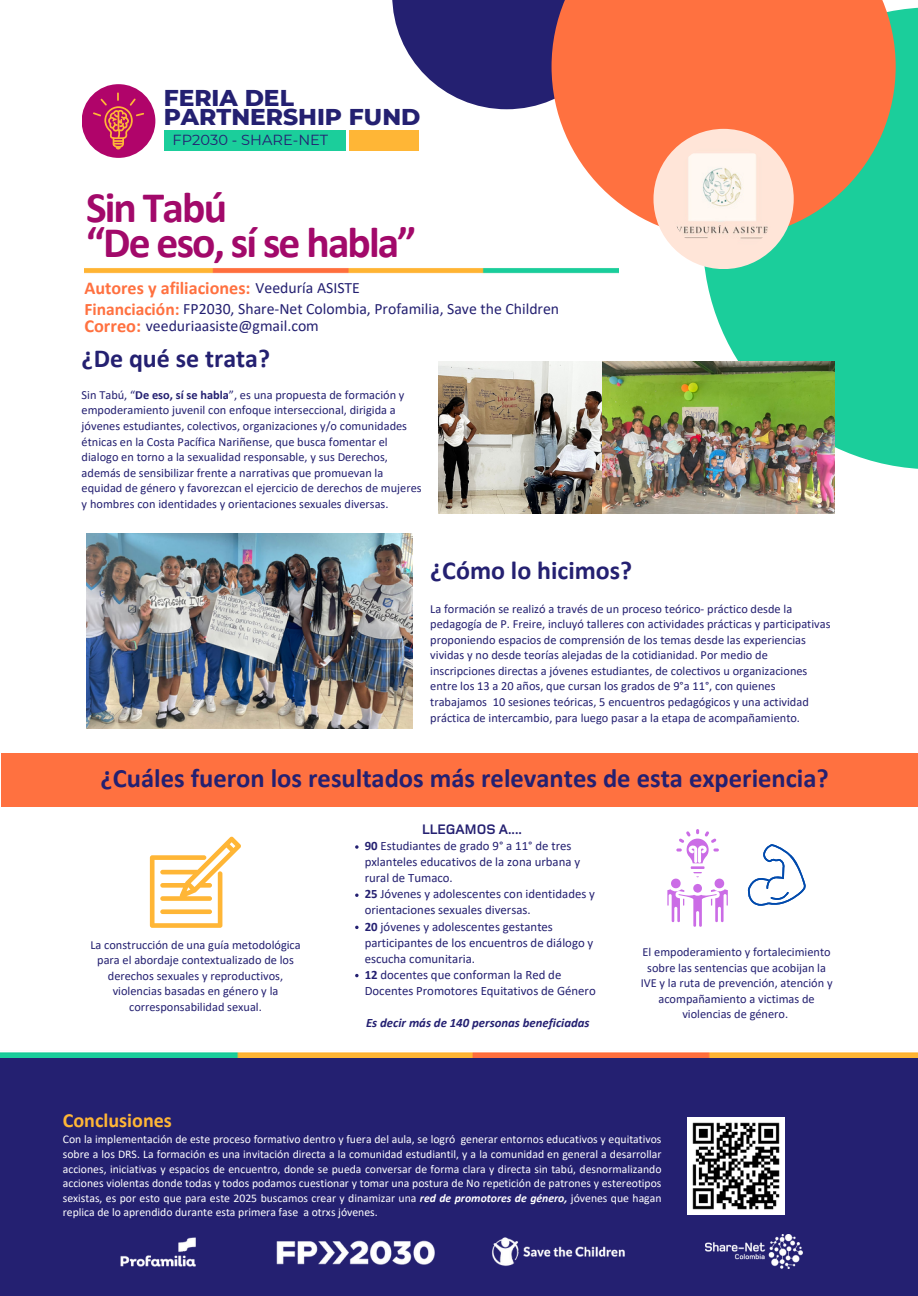
<style>
.page{position:relative;width:918px;height:1296px;background:#fff}
.page>*{position:absolute;margin:0;border:0;box-sizing:border-box;transform-origin:0 0}
.t1{font:700 43.65px/35.5px "Calibri";letter-spacing:-.045em;color:#a2096a}
.t2{font:700 26.55px "Calibri";color:#242071}
.t3{font:700 25.95px "Calibri";color:#242071}
.t4{font:800 23.4px/19.5px "Montserrat";color:#242071}
.t5{font:700 20.1px "Calibri";color:#ffb636}
.t6{font:700 18.3px "Calibri";color:#ff7140}
.t7{font:700 18.15px "Calibri";color:#ff7140}
.t8{font:700 17.55px "Calibri";color:#ff7140}
.t9{font:15.75px "Calibri";color:#242071}
.t10{font:14.55px "Montserrat";color:#242071}
.t11{font:700 14.25px "Foundry Monoline";color:#242071}
.t12{font:12.75px/16px "Calibri";color:#242071}
.t13{font:italic 700 12.75px "Calibri";color:#242071}
.t14{font:12.3px/15.6px "Calibri";color:#242071}
.t15{font:11.7px/14.5px "Calibri";color:#fff;text-align:justify}
.s1{font-weight:700}
.s2{font-weight:700;font-style:italic}
</style>
<div class="page">
<img style="left:0;top:1052px;width:918px;height:6px">
<div style="left:0;top:1058px;width:918px;height:238px;background:#242071"></div>
<div style="left:703px;top:7px;width:215px;height:462px;background:#1bce9b"></div>
<svg style="left:392px;top:0;width:160px;height:109px;fill:#242071"></svg>
<svg style="left:552px;top:0;width:344px;height:238px;fill:#ff7140"></svg>
<img style="left:705px;top:1235px;width:97px;height:34px">
<img style="left:120px;top:1237px;width:76px;height:30px">
<img style="left:276px;top:1240px;width:159px;height:25px">
<img style="left:492px;top:1237px;width:133px;height:29px">
<img style="left:84px;top:268px;width:535px;height:6px">
<div style="left:2px;top:754px;width:916px;height:53px;background:#ff7140"></div>
<svg style="left:747px;top:844px;width:59px;height:62px"></svg>
<svg style="left:667px;top:829px;width:61px;height:98px"></svg>
<svg style="left:150px;top:837px;width:91px;height:91px"></svg>
<div style="left:160px;top:909px;width:52px;height:5px;background:#ffb636;border-radius:2px"></div>
<svg style="left:355px;top:845px;width:4px;height:4px"></svg>
<svg style="left:355px;top:894px;width:4px;height:3px"></svg>
<svg style="left:355px;top:926px;width:4px;height:3px"></svg>
<svg style="left:355px;top:974px;width:4px;height:3px"></svg>
<img style="left:438px;top:361px;width:164px;height:153px">
<img style="left:602px;top:361px;width:232px;height:153px">
<img style="left:87px;top:534px;width:326px;height:195px">
<div style="left:82px;top:84px;width:73px;height:74px;background:#b0046a;border-radius:50%"></div>
<svg style="left:93px;top:92px;width:51px;height:58px"></svg>
<div style="left:164px;top:130px;width:181px;height:20px;background:#1bce9b"></div>
<div style="left:350px;top:130px;width:69px;height:20px;background:#ffb636"></div>
<div style="left:653px;top:129px;width:141px;height:140px;background:#ffe5d8;border-radius:50%"></div>
<img style="left:670px;top:144px;width:107px;height:110px">
<img style="left:688px;top:1118px;width:96px;height:96px">
<p class="t4" style="left:164px;top:88px;width:258px">FERIA DEL<br>PARTNERSHIP FUND</p>
<p class="t10" style="left:173px;top:131px;width:157px">FP2030 - SHARE-NET</p>
<p class="t1" style="left:86px;top:193px;width:332px">Sin Tabú<br>“De eso, sí se habla”</p>
<p class="t7" style="left:84px;top:281px;width:168px">Autores y afiliaciones:</p>
<p class="t9" style="left:256px;top:282px;width:106px">Veeduría ASISTE</p>
<p class="t8" style="left:84px;top:302px;width:97px">Financiación:</p>
<p class="t9" style="left:146px;top:319px;width:175px">veeduriaasiste@gmail.com</p>
<p class="t9" style="left:183px;top:302px;width:377px">FP2030, Share-Net Colombia, Profamilia, Save the Children</p>
<h3 class="t6" style="left:84px;top:318px;width:58px">Correo:</h3>
<p class="t3" style="left:82px;top:348px;width:190px">¿De qué se trata?</p>
<h2 class="t14" style="left:82px;top:388px;width:327px">Sin Tabú, “<span class="s1">De eso, sí se habla</span>”, es una propuesta de formación y empoderamiento juvenil con enfoque interseccional, dirigida a jóvenes estudiantes, colectivos, organizaciones y/o comunidades étnicas en la Costa Pacífica Nariñense, que busca fomentar el</h2>
<h4 class="t14" style="left:82px;top:450px;width:341px">dialogo en torno a la sexualidad responsable, y sus Derechos, además de sensibilizar frente a narrativas que promuevan la equidad de género y favorezcan el ejercicio de derechos de mujeres y hombres con identidades y orientaciones sexuales diversas.</h4>
<h3 class="t3" style="left:430px;top:560px;width:203px">¿Cómo lo hicimos?</h3>
<p class="t14" style="left:430px;top:602px;width:402px">La formación se realizó a través de un proceso teórico- práctico desde la pedagogía de P. Freire, incluyó talleres con actividades prácticas y participativas proponiendo espacios de comprensión de los temas desde las experiencias vividas y no desde teorías alejadas de la cotidianidad. Por medio de inscripciones directas a jóvenes estudiantes, de colectivos u organizaciones entre los 13 a 20 años, que cursan los grados de 9°a 11°, con quienes trabajamos 10 sesiones teóricas, 5 encuentros pedagógicos y una actividad práctica de intercambio, para luego pasar a la etapa de acompañamiento.</p>
<p class="t2" style="left:100px;top:767px;width:730px">¿Cuáles fueron los resultados más relevantes de esta experiencia?</p>
<p class="t14" style="left:90px;top:938px;width:212px;text-align:center">La construcción de una guía metodológica para el abordaje contextualizado de los derechos sexuales y reproductivos, violencias basadas en género y la corresponsabilidad sexual.</p>
<h4 class="t5" style="left:63px;top:1112px;width:111px">Conclusiones</h4>
<p class="t11" style="left:422px;top:821px;width:101px">LLEGAMOS A....</p>
<p class="t12" style="left:365px;top:839px;width:217px"><span class="s1">90</span> Estudiantes de grado 9° a 11° de tres pxlanteles educativos de la zona urbana y rural de Tumaco.</p>
<h1 class="t12" style="left:365px;top:887px;width:232px"><span class="s1">25</span> Jóvenes y adolescentes con identidades y orientaciones sexuales diversas.</h1>
<p class="t12" style="left:365px;top:919px;width:230px"><span class="s1">20</span> jóvenes y adolescentes gestantes participantes de los encuentros de diálogo y escucha comunitaria.</p>
<h2 class="t12" style="left:365px;top:968px;width:233px"><span class="s1">12</span> docentes que conforman la Red de<br>Docentes Promotores Equitativos de Género</h2>
<p class="t13" style="left:366px;top:1017px;width:225px">Es decir más de 140 personas beneficiadas</p>
<p class="t14" style="left:641px;top:945px;width:193px;text-align:center">El empoderamiento y fortalecimiento sobre las sentencias que acobijan la<br>IVE y la ruta de prevención, atención y acompañamiento a victimas de violencias de género.</p>
<h3 class="t15" style="left:63px;top:1133px;width:600px">Con la implementación de este proceso formativo dentro y fuera del aula, se logró generar entornos educativos y equitativos sobre a los DRS. La formación es una invitación directa a la comunidad estudiantil, y a la comunidad en general a desarrollar acciones, iniciativas y espacios de encuentro, donde se pueda conversar de forma clara y directa sin tabú, desnormalizando acciones violentas donde todas y todos podamos cuestionar y tomar una postura de No repetición de patrones y estereotipos sexistas, es por esto que para este 2025 buscamos crear y dinamizar una <span class="s2">red de promotores de género,</span> jóvenes que hagan replica de lo aprendido durante esta primera fase a otrxs jóvenes.</h3>
</div>
